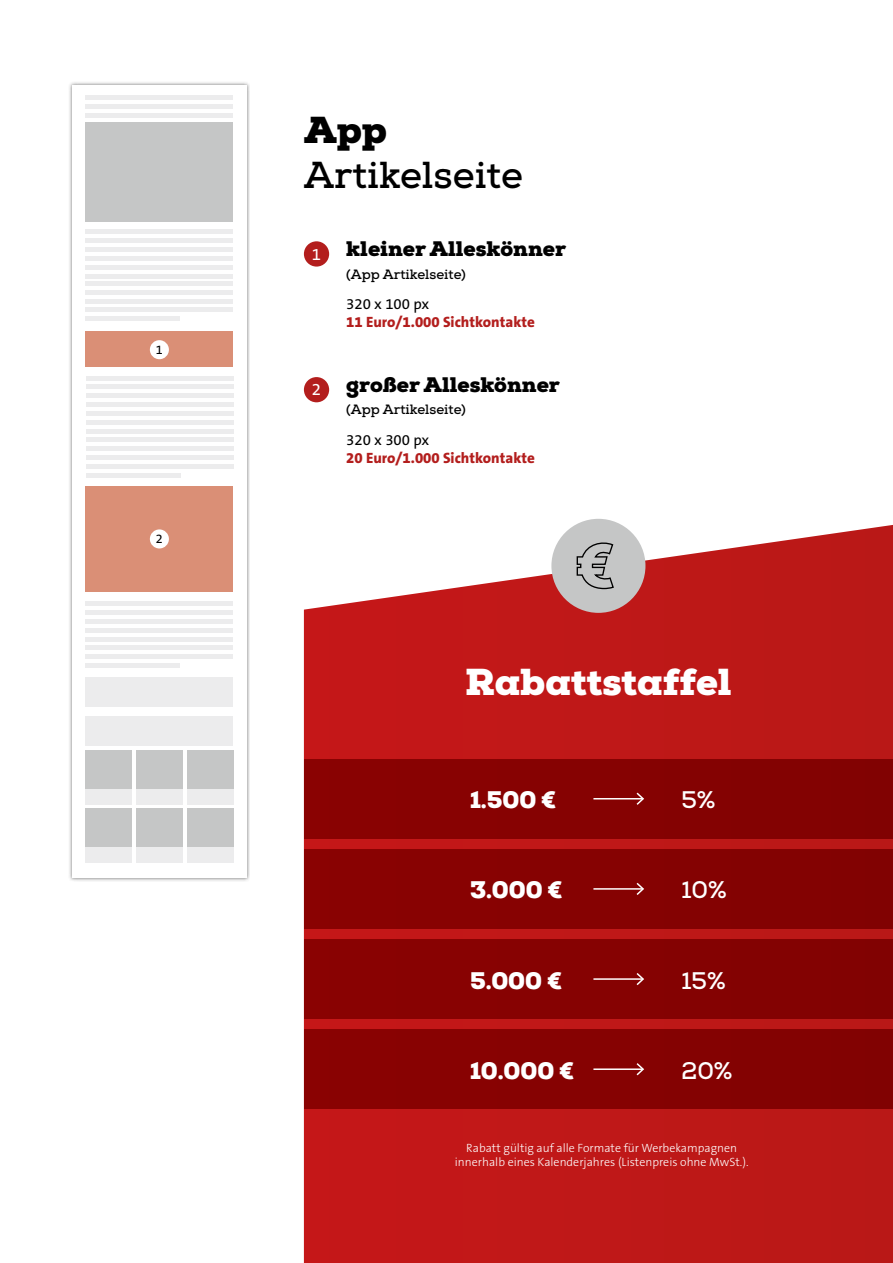
<style>
.page{position:relative;width:893px;height:1263px;background:#fff}
.page>*{position:absolute;margin:0;border:0;box-sizing:border-box;transform-origin:0 0}
.t1{font:900 37.5px "Nexa Slab";color:#fff}
.t2{font:700 37.5px "Nexa Slab";color:#000}
.t3{font:900 37.5px "Nexa Slab";color:#000}
.t4{font:900 24px "Nexa Slab";color:#fff}
.t5{font:700 24px "Nexa Slab";color:#fff}
.t6{font:900 21px "Nexa Slab";color:#000}
.t7{font:800 15px "The Sans B8";color:#b31e1d}
.t8{font:15px "The Sans B5 Plain";color:#000}
.t9{font:700 13.5px "Nexa Slab";color:#000}
.t10{font:12.75px "The Sans B5 Plain";color:#000}
.t11{font:300 12px/14.4px "The Sans B3";color:#fff;text-align:center}
</style>
<div class="page">
<svg style="left:304px;top:525px;width:589px;height:738px;background:#c42c2c"></svg>
<div style="left:304px;top:241px;width:25px;height:26px;background:#b31e1d;border-radius:50%"></div>
<div style="left:304px;top:377px;width:25px;height:25px;background:#b31e1d;border-radius:50%"></div>
<div style="left:68px;top:81px;width:182px;height:801px;background:#000;opacity:.5"></div>
<div style="left:72px;top:85px;width:174px;height:793px;background:#fff"></div>
<div style="left:86px;top:95px;width:147px;height:5px;background:#ececed"></div>
<div style="left:86px;top:104px;width:147px;height:5px;background:#ececed"></div>
<div style="left:86px;top:113px;width:147px;height:5px;background:#ececed"></div>
<div style="left:86px;top:122px;width:147px;height:100px;background:#c5c6c6"></div>
<hr style="left:86px;top:230px;width:147px;height:4px;background:#ececed">
<div style="left:86px;top:256px;width:147px;height:5px;background:#ececed"></div>
<div style="left:86px;top:281px;width:147px;height:5px;background:#ececed"></div>
<hr style="left:86px;top:239px;width:147px;height:4px;background:#ececed">
<hr style="left:86px;top:265px;width:147px;height:4px;background:#ececed">
<hr style="left:86px;top:290px;width:147px;height:4px;background:#ececed">
<div style="left:86px;top:247px;width:147px;height:5px;background:#ececed"></div>
<hr style="left:86px;top:274px;width:147px;height:4px;background:#ececed">
<hr style="left:86px;top:299px;width:147px;height:4px;background:#ececed">
<hr style="left:86px;top:308px;width:147px;height:4px;background:#ececed">
<hr style="left:86px;top:317px;width:94px;height:4px;background:#ececed">
<div style="left:85px;top:331px;width:148px;height:35px;background:#da8f76"></div>
<hr style="left:86px;top:376px;width:147px;height:4px;background:#ececed">
<div style="left:86px;top:402px;width:147px;height:5px;background:#ececed"></div>
<hr style="left:86px;top:385px;width:147px;height:4px;background:#ececed">
<div style="left:86px;top:411px;width:147px;height:5px;background:#ececed"></div>
<hr style="left:86px;top:394px;width:147px;height:4px;background:#ececed">
<hr style="left:86px;top:420px;width:147px;height:4px;background:#ececed">
<hr style="left:86px;top:429px;width:147px;height:4px;background:#ececed">
<div style="left:86px;top:455px;width:147px;height:5px;background:#ececed"></div>
<hr style="left:86px;top:438px;width:147px;height:4px;background:#ececed">
<hr style="left:86px;top:464px;width:147px;height:4px;background:#ececed">
<hr style="left:86px;top:447px;width:147px;height:4px;background:#ececed">
<hr style="left:86px;top:473px;width:94px;height:4px;background:#ececed">
<hr style="left:85px;top:602px;width:148px;height:4px;background:#ececed">
<hr style="left:85px;top:628px;width:148px;height:4px;background:#ececed">
<div style="left:85px;top:610px;width:148px;height:5px;background:#ececed"></div>
<hr style="left:85px;top:637px;width:148px;height:4px;background:#ececed">
<div style="left:85px;top:619px;width:148px;height:5px;background:#ececed"></div>
<hr style="left:85px;top:646px;width:148px;height:4px;background:#ececed">
<div style="left:85px;top:654px;width:148px;height:5px;background:#ececed"></div>
<div style="left:85px;top:663px;width:95px;height:5px;background:#ececed"></div>
<div style="left:85px;top:788px;width:46px;height:17px;background:#ececed"></div>
<div style="left:85px;top:750px;width:46px;height:38px;background:#c5c6c6"></div>
<div style="left:85px;top:846px;width:46px;height:17px;background:#ececed"></div>
<div style="left:85px;top:808px;width:46px;height:38px;background:#c5c6c6"></div>
<div style="left:187px;top:788px;width:46px;height:17px;background:#ececed"></div>
<div style="left:187px;top:750px;width:46px;height:38px;background:#c5c6c6"></div>
<div style="left:187px;top:846px;width:46px;height:17px;background:#ececed"></div>
<div style="left:187px;top:808px;width:46px;height:38px;background:#c5c6c6"></div>
<div style="left:136px;top:788px;width:46px;height:17px;background:#ececed"></div>
<div style="left:136px;top:750px;width:46px;height:38px;background:#c5c6c6"></div>
<div style="left:136px;top:846px;width:46px;height:17px;background:#ececed"></div>
<div style="left:136px;top:808px;width:46px;height:38px;background:#c5c6c6"></div>
<div style="left:85px;top:677px;width:148px;height:30px;background:#ececed"></div>
<div style="left:85px;top:716px;width:148px;height:29px;background:#ececed"></div>
<div style="left:85px;top:487px;width:148px;height:105px;background:#da8f76"></div>
<div style="left:150px;top:340px;width:19px;height:19px;background:#fff;border-radius:50%"></div>
<div style="left:150px;top:529px;width:19px;height:19px;background:#fff;border-radius:50%"></div>
<div style="left:304px;top:759px;width:589px;height:79px;background:#860202"></div>
<div style="left:304px;top:849px;width:589px;height:79px;background:#860202"></div>
<div style="left:304px;top:939px;width:589px;height:80px;background:#860202"></div>
<div style="left:304px;top:1029px;width:589px;height:80px;background:#860202"></div>
<hr style="left:593px;top:798px;width:50px;height:1px;background:#fff">
<svg style="left:635px;top:792px;width:9px;height:13px"></svg>
<hr style="left:593px;top:888px;width:50px;height:2px;background:#fff">
<svg style="left:635px;top:882px;width:9px;height:13px"></svg>
<hr style="left:593px;top:978px;width:50px;height:2px;background:#fff">
<svg style="left:635px;top:973px;width:9px;height:12px"></svg>
<hr style="left:593px;top:1068px;width:50px;height:2px;background:#fff">
<svg style="left:635px;top:1063px;width:9px;height:13px"></svg>
<div style="left:551px;top:519px;width:94px;height:94px;background:#c5c6c6;border-radius:50%"></div>
<svg style="left:576px;top:542px;width:38px;height:48px"></svg>
<p class="t10" style="left:156px;top:343px;width:9px">1</p>
<p class="t10" style="left:156px;top:532px;width:9px">2</p>
<h1 class="t3" style="left:304px;top:106px;width:85px">App</h1>
<h1 class="t2" style="left:304px;top:153px;width:220px">Artikelseite</h1>
<h3 class="t6" style="left:312px;top:235px;width:256px"><sub>1</sub> kleiner Alleskönner</h3>
<p class="t9" style="left:346px;top:266px;width:121px">(App Artikelseite)</p>
<p class="t8" style="left:346px;top:296px;width:84px">320 x 100 px</p>
<p class="t7" style="left:346px;top:314px;width:190px">11 Euro/1.000 Sichtkontakte</p>
<h3 class="t6" style="left:312px;top:371px;width:250px"><sub>2</sub> großer Alleskönner</h3>
<p class="t9" style="left:346px;top:401px;width:121px">(App Artikelseite)</p>
<p class="t8" style="left:346px;top:432px;width:84px">320 x 300 px</p>
<p class="t7" style="left:346px;top:450px;width:190px">20 Euro/1.000 Sichtkontakte</p>
<h1 class="t1" style="left:465px;top:658px;width:268px">Rabattstaffel</h1>
<h2 class="t4" style="left:470px;top:785px;width:88px">1.500 €</h2>
<h2 class="t5" style="left:681px;top:785px;width:36px">5%</h2>
<h2 class="t4" style="left:470px;top:875px;width:94px">3.000 €</h2>
<h2 class="t5" style="left:681px;top:876px;width:47px">10%</h2>
<h2 class="t4" style="left:470px;top:965px;width:93px">5.000 €</h2>
<h2 class="t5" style="left:681px;top:966px;width:46px">15%</h2>
<h2 class="t4" style="left:470px;top:1055px;width:106px">10.000 €</h2>
<h2 class="t5" style="left:681px;top:1056px;width:53px">20%</h2>
<p class="t11" style="left:455px;top:1141px;width:295px">Rabatt gültig auf alle Formate für Werbekampagnen innerhalb eines Kalenderjahres (Listenpreis ohne MwSt.).</p>
</div>
